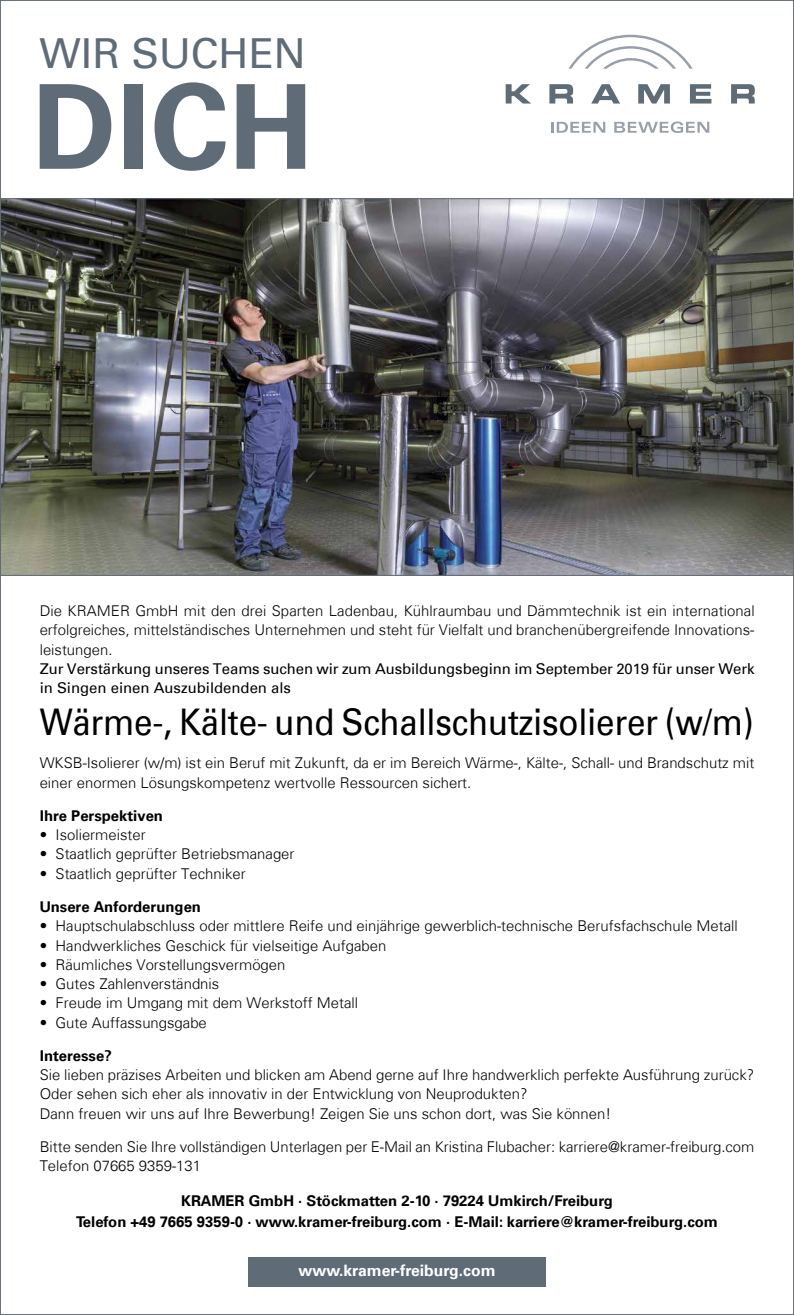
<style>
.page{position:relative;width:794px;height:1315px;background:#fff}
.page>*{position:absolute;margin:0;border:0;box-sizing:border-box;transform-origin:0 0}
.t1{font:700 117.25px "Univers Com 65";color:#5f6b77}
.t2{font:41.48px "Univers Com 55 Roman";color:#5f6b77}
.t3{font:36.75px "Univers Com 55 Roman";letter-spacing:-.01em;color:#000;scale:.9 1}
.t4{font:700 15.75px "Univers Com 65";color:#fff}
.t5{font:300 14.88px/19.2px "Univers Com 45";color:#000}
.t6{font:700 14.88px/21px "Univers Com 65";color:#000;text-align:center}
.t7{font:14.88px/19.2px "Univers Com 55 Roman";letter-spacing:-.005em;color:#000}
</style>
<div class="page">
<img style="left:2px;top:200px;width:790px;height:373px">
<div style="left:248px;top:1256px;width:298px;height:30px;background:#5f6b77"></div>
<svg style="left:505px;top:84px;width:26px;height:20px"></svg>
<svg style="left:549px;top:84px;width:24px;height:20px"></svg>
<svg style="left:591px;top:84px;width:29px;height:20px"></svg>
<svg style="left:638px;top:84px;width:32px;height:20px"></svg>
<svg style="left:690px;top:84px;width:21px;height:20px"></svg>
<svg style="left:731px;top:84px;width:24px;height:20px"></svg>
<svg style="left:568px;top:35px;width:124px;height:34px"></svg>
<svg style="left:551px;top:122px;width:54px;height:11px"></svg>
<svg style="left:614px;top:121px;width:95px;height:12px"></svg>
<h2 class="t2" style="left:39px;top:29px;width:268px">WIR SUCHEN</h2>
<h1 class="t1" style="left:32px;top:58px;width:282px">DICH</h1>
<p class="t5" style="left:40px;top:601px;width:716px;text-align:justify">Die KRAMER GmbH mit den drei Sparten Ladenbau, Kühlraumbau und Dämmtechnik ist ein international erfolgreiches, mittelständisches Unternehmen und steht für Vielfalt und branchenübergreifende Innovations&shy;leistungen.</p>
<p class="t7" style="left:40px;top:659px;width:716px">Zur Verstärkung unseres Teams suchen wir zum Ausbildungsbeginn im September 2019 für unser Werk in Singen einen Auszubildenden als</p>
<h3 class="t3" style="left:40px;top:700px;width:795px">Wärme-, Kälte- und Schallschutzisolierer (w/m)</h3>
<p class="t5" style="left:40px;top:753px;width:716px">WKSB-Isolierer (w/m) ist ein Beruf mit Zukunft, da er im Bereich Wärme-, Kälte-, Schall- und Brandschutz mit einer enormen Lösungskompetenz wertvolle Ressourcen sichert.</p>
<p class="t6" style="left:40px;top:805px;width:125px">Ihre Perspektiven</p>
<p class="t5" style="left:40px;top:825px;width:107px">• Isoliermeister</p>
<p class="t5" style="left:40px;top:844px;width:256px">• Staatlich geprüfter Betriebsmanager</p>
<p class="t5" style="left:40px;top:864px;width:207px">• Staatlich geprüfter Techniker</p>
<p class="t6" style="left:40px;top:896px;width:163px">Unsere Anforderungen</p>
<p class="t5" style="left:40px;top:916px;width:699px">• Hauptschulabschluss oder mittlere Reife und einjährige gewerblich-technische Berufsfachschule Metall</p>
<p class="t5" style="left:40px;top:935px;width:348px">• Handwerkliches Geschick für vielseitige Aufgaben</p>
<p class="t5" style="left:40px;top:955px;width:247px">• Räumliches Vorstellungsvermögen</p>
<p class="t5" style="left:40px;top:974px;width:181px">• Gutes Zahlenverständnis</p>
<p class="t5" style="left:40px;top:993px;width:320px">• Freude im Umgang mit dem Werkstoff Metall</p>
<p class="t5" style="left:40px;top:1012px;width:169px">• Gute Auffassungsgabe</p>
<p class="t6" style="left:40px;top:1045px;width:74px">Interesse?</p>
<p class="t5" style="left:40px;top:1065px;width:716px">Sie lieben präzises Arbeiten und blicken am Abend gerne auf Ihre handwerklich perfekte Ausführung zurück?<br>Oder sehen sich eher als innovativ in der Entwicklung von Neuprodukten?<br>Dann freuen wir uns auf Ihre Bewerbung! Zeigen Sie uns schon dort, was Sie können!</p>
<p class="t5" style="left:40px;top:1137px;width:716px">Bitte senden Sie Ihre vollständigen Unterlagen per E-Mail an Kristina Flubacher: karriere@kramer-freiburg.com<br>Telefon 07665 9359-131</p>
<p class="t6" style="left:76px;top:1190px;width:643px">KRAMER GmbH · Stöckmatten 2-10 · 79224 Umkirch/Freiburg<br>Telefon +49 7665 9359-0 · www.kramer-freiburg.com · E-Mail: karriere@kramer-freiburg.com</p>
<p class="t4" style="left:298px;top:1261px;width:199px">www.kramer-freiburg.com</p>
</div>
